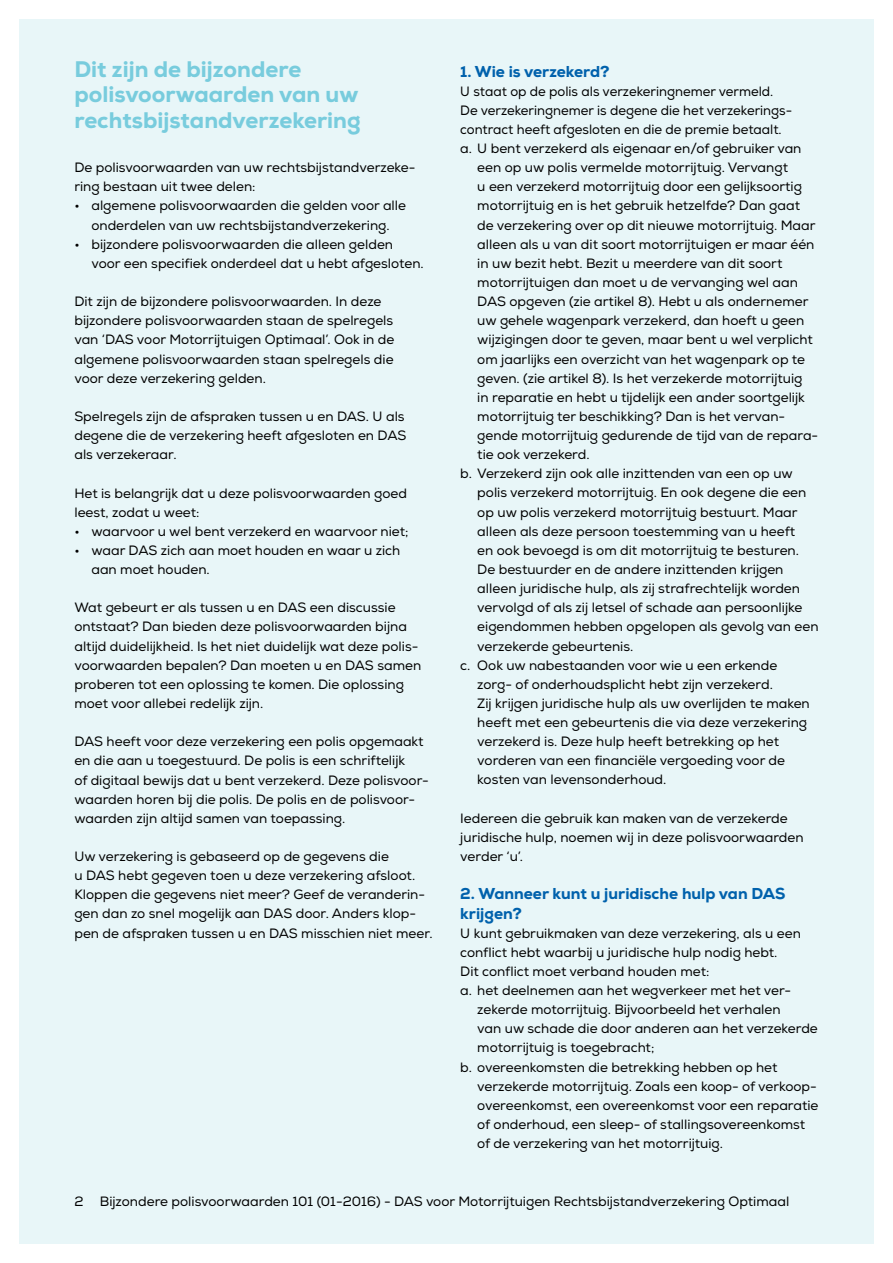
<style>
.page{position:relative;width:893px;height:1263px;background:#fff}
.page>*{position:absolute;margin:0;border:0;box-sizing:border-box;transform-origin:0 0}
.t1{font:800 22.5px/25.5px "Nexa";color:#78ccdd}
.t2{font:800 15.75px/19.2px "Nexa";color:#0061ac}
.t3{font:13.5px/19.2px "Nexa";color:#000}
</style>
<div class="page">
<div style="left:19px;top:19px;width:855px;height:1225px;background:#e8f6f8"></div>
<h1 class="t1" style="left:74px;top:56px;width:288px">Dit zijn de bijzondere polisvoorwaarden van uw rechtsbijstandverzekering</h1>
<p class="t3" style="left:74px;top:158px;width:343px">De polisvoorwaarden van uw rechtsbijstandverzeke&shy;ring bestaan uit twee delen:</p>
<p class="t3" style="left:74px;top:196px;width:333px;text-align:center">• algemene polisvoorwaarden die gelden voor alle onderdelen van uw rechtsbijstandverzekering.</p>
<p class="t3" style="left:91px;top:235px;width:334px;text-indent:-17px">• bijzondere polisvoorwaarden die alleen gelden voor een specifiek onderdeel dat u hebt afgesloten.</p>
<p class="t3" style="left:74px;top:292px;width:322px">Dit zijn de bijzondere polisvoorwaarden. In deze bijzondere polisvoorwaarden staan de spelregels van ‘DAS voor Motorrijtuigen Optimaal’. Ook in de algemene polisvoorwaarden staan spelregels die voor deze verzekering gelden.</p>
<p class="t3" style="left:74px;top:407px;width:333px">Spelregels zijn de afspraken tussen u en DAS. U als degene die de verzekering heeft afgesloten en DAS als verzekeraar.</p>
<p class="t3" style="left:74px;top:483px;width:334px">Het is belangrijk dat u deze polisvoorwaarden goed leest, zodat u weet:</p>
<p class="t3" style="left:74px;top:522px;width:336px">• waarvoor u wel bent verzekerd en waarvoor niet;</p>
<p class="t3" style="left:91px;top:541px;width:310px;text-indent:-17px">• waar DAS zich aan moet houden en waar u zich aan moet houden.</p>
<p class="t3" style="left:74px;top:598px;width:348px">Wat gebeurt er als tussen u en DAS een discussie ontstaat? Dan bieden deze polisvoorwaarden bijna altijd duidelijkheid. Is het niet duidelijk wat deze polis&shy;voorwaarden bepalen? Dan moeten u en DAS samen proberen tot een oplossing te komen. Die oplossing moet voor allebei redelijk zijn.</p>
<p class="t3" style="left:74px;top:732px;width:356px">DAS heeft voor deze verzekering een polis opgemaakt en die aan u toegestuurd. De polis is een schriftelijk<br>of digitaal bewijs dat u bent verzekerd. Deze polisvoor&shy;waarden horen bij die polis. De polis en de polisvoor&shy;waarden zijn altijd samen van toepassing.</p>
<p class="t3" style="left:74px;top:847px;width:360px">Uw verzekering is gebaseerd op de gegevens die<br>u DAS hebt gegeven toen u deze verzekering afsloot.<br>Kloppen die gegevens niet meer? Geef de veranderin&shy;gen dan zo snel mogelijk aan DAS door. Anders klop&shy;pen de afspraken tussen u en DAS misschien niet meer.</p>
<p class="t2" style="left:460px;top:62px;width:151px">1. Wie is verzekerd?</p>
<p class="t3" style="left:460px;top:82px;width:315px">U staat op de polis als verzekeringnemer vermeld.</p>
<p class="t3" style="left:460px;top:101px;width:332px">De verzekeringnemer is degene die het verzekerings-</p>
<p class="t3" style="left:460px;top:120px;width:323px">contract heeft afgesloten en die de premie betaalt.</p>
<p class="t3" style="left:460px;top:139px;width:343px">a. U bent verzekerd als eigenaar en/of gebruiker van</p>
<p class="t3" style="left:477px;top:158px;width:312px">een op uw polis vermelde motorrijtuig. Vervangt</p>
<p class="t3" style="left:477px;top:177px;width:326px">u een verzekerd motorrijtuig door een gelijksoortig</p>
<p class="t3" style="left:477px;top:196px;width:324px">motorrijtuig en is het gebruik hetzelfde? Dan gaat</p>
<p class="t3" style="left:477px;top:216px;width:340px">de verzekering over op dit nieuwe motorrijtuig. Maar</p>
<p class="t3" style="left:477px;top:235px;width:339px">alleen als u van dit soort motorrijtuigen er maar één</p>
<p class="t3" style="left:477px;top:254px;width:307px">in uw bezit hebt. Bezit u meerdere van dit soort</p>
<p class="t3" style="left:477px;top:273px;width:322px">motorrijtuigen dan moet u de vervanging wel aan</p>
<p class="t3" style="left:477px;top:292px;width:333px">DAS opgeven (zie artikel 8). Hebt u als ondernemer</p>
<p class="t3" style="left:477px;top:311px;width:328px">uw gehele wagenpark verzekerd, dan hoeft u geen</p>
<p class="t3" style="left:477px;top:330px;width:337px">wijzigingen door te geven, maar bent u wel verplicht</p>
<p class="t3" style="left:477px;top:350px;width:329px">om jaarlijks een overzicht van het wagenpark op te</p>
<p class="t3" style="left:477px;top:369px;width:327px">geven. (zie artikel 8). Is het verzekerde motorrijtuig</p>
<p class="t3" style="left:477px;top:388px;width:329px">in reparatie en hebt u tijdelijk een ander soortgelijk</p>
<p class="t3" style="left:477px;top:407px;width:309px">motorrijtuig ter beschikking? Dan is het vervan-</p>
<p class="t3" style="left:477px;top:426px;width:342px">gende motorrijtuig gedurende de tijd van de repara-</p>
<p class="t3" style="left:477px;top:445px;width:114px">tie ook verzekerd.</p>
<p class="t3" style="left:460px;top:464px;width:334px">b. Verzekerd zijn ook alle inzittenden van een op uw</p>
<p class="t3" style="left:477px;top:483px;width:331px">polis verzekerd motorrijtuig. En ook degene die een</p>
<p class="t3" style="left:477px;top:503px;width:322px">op uw polis verzekerd motorrijtuig bestuurt. Maar</p>
<p class="t3" style="left:477px;top:522px;width:319px">alleen als deze persoon toestemming van u heeft</p>
<p class="t3" style="left:477px;top:541px;width:323px">en ook bevoegd is om dit motorrijtuig te besturen.</p>
<p class="t3" style="left:477px;top:560px;width:308px">De bestuurder en de andere inzittenden krijgen</p>
<p class="t3" style="left:477px;top:579px;width:324px">alleen juridische hulp, als zij strafrechtelijk worden</p>
<p class="t3" style="left:477px;top:598px;width:326px">vervolgd of als zij letsel of schade aan persoonlijke</p>
<p class="t3" style="left:477px;top:617px;width:343px">eigendommen hebben opgelopen als gevolg van een</p>
<p class="t3" style="left:477px;top:636px;width:158px">verzekerde gebeurtenis.</p>
<p class="t3" style="left:460px;top:656px;width:318px">c. Ook uw nabestaanden voor wie u een erkende</p>
<p class="t3" style="left:477px;top:675px;width:297px">zorg- of onderhoudsplicht hebt zijn verzekerd.</p>
<p class="t3" style="left:477px;top:694px;width:334px">Zij krijgen juridische hulp als uw overlijden te maken</p>
<p class="t3" style="left:477px;top:713px;width:331px">heeft met een gebeurtenis die via deze verzekering</p>
<p class="t3" style="left:477px;top:732px;width:303px">verzekerd is. Deze hulp heeft betrekking op het</p>
<p class="t3" style="left:477px;top:751px;width:309px">vorderen van een financiële vergoeding voor de</p>
<p class="t3" style="left:477px;top:770px;width:191px">kosten van levensonderhoud.</p>
<p class="t3" style="left:460px;top:809px;width:345px">Iedereen die gebruik kan maken van de verzekerde juridische hulp, noemen wij in deze polisvoorwaarden verder ‘u’.</p>
<p class="t2" style="left:460px;top:884px;width:327px">2. Wanneer kunt u juridische hulp van DAS krijgen?</p>
<p class="t3" style="left:460px;top:924px;width:342px">U kunt gebruikmaken van deze verzekering, als u een</p>
<p class="t3" style="left:460px;top:943px;width:319px">conflict hebt waarbij u juridische hulp nodig hebt.</p>
<p class="t3" style="left:460px;top:962px;width:251px">Dit conflict moet verband houden met:</p>
<p class="t3" style="left:460px;top:981px;width:331px">a. het deelnemen aan het wegverkeer met het ver-</p>
<p class="t3" style="left:477px;top:1000px;width:305px">zekerde motorrijtuig. Bijvoorbeeld het verhalen</p>
<p class="t3" style="left:477px;top:1019px;width:342px">van uw schade die door anderen aan het verzekerde</p>
<p class="t3" style="left:477px;top:1038px;width:178px">motorrijtuig is toegebracht;</p>
<p class="t3" style="left:460px;top:1057px;width:319px">b. overeenkomsten die betrekking hebben op het</p>
<p class="t3" style="left:477px;top:1077px;width:341px">verzekerde motorrijtuig. Zoals een koop- of verkoop-</p>
<p class="t3" style="left:477px;top:1096px;width:343px">overeenkomst, een overeenkomst voor een reparatie</p>
<p class="t3" style="left:477px;top:1115px;width:329px">of onderhoud, een sleep- of stallingsovereenkomst</p>
<p class="t3" style="left:477px;top:1134px;width:247px">of de verzekering van het motorrijtuig.</p>
<p class="t3" style="left:74px;top:1191px;width:716px">2 Bijzondere polisvoorwaarden 101 (01-2016) - DAS voor Motorrijtuigen Rechtsbijstandverzekering Optimaal</p>
</div>
